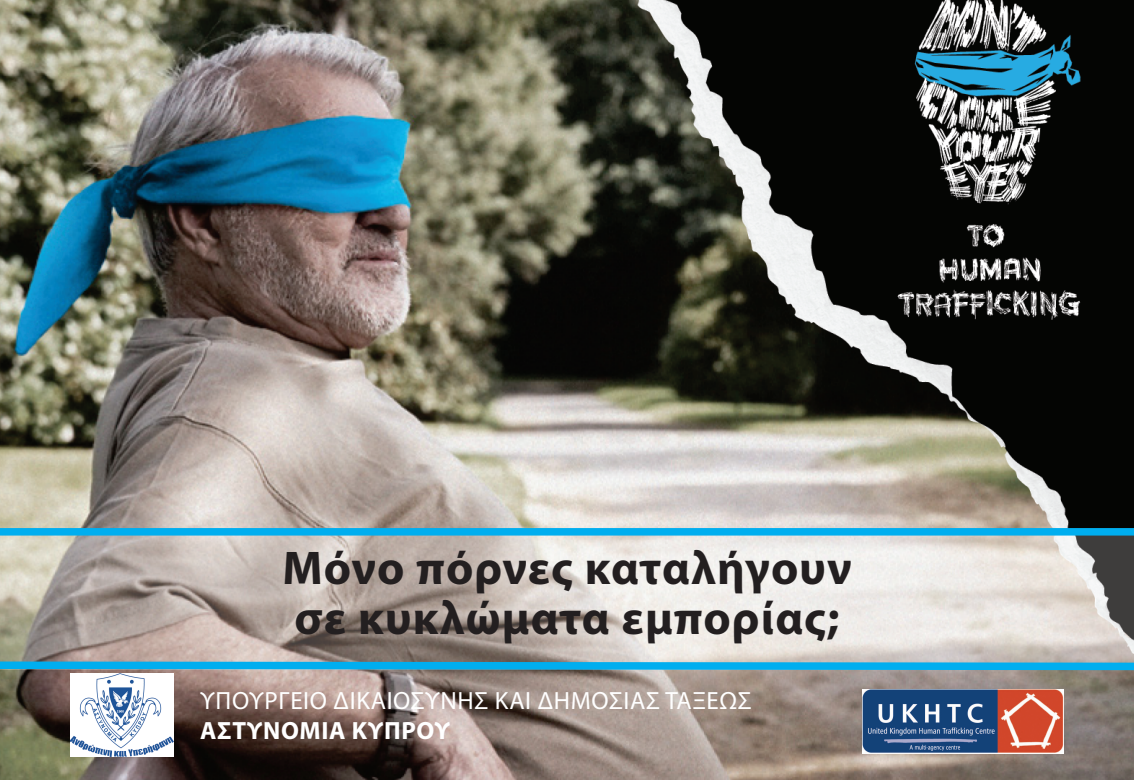
<style>
.page{position:relative;width:1134px;height:780px;background:#fff}
.page>*{position:absolute;margin:0;border:0;box-sizing:border-box;transform-origin:0 0}
.t1{font:700 47.5px/50px "Myriad Pro";letter-spacing:.025em;color:#231f20}
.t2{font:25px "Myriad Pro";letter-spacing:.025em;color:#fff}
.t3{font:700 25px "Myriad Pro";letter-spacing:.025em;color:#fff}
</style>
<div class="page">
<img style="left:0;top:0;width:1134px;height:780px">
<img style="left:0;top:535px;width:1134px;height:122px">
<div style="left:0;top:528px;width:1134px;height:7px;background:#00aeef"></div>
<svg style="left:0;top:657px;width:1134px;height:17px;background:#5fa3bc"></svg>
<img style="left:71px;top:673px;width:102px;height:83px">
<img style="left:862px;top:690px;width:201px;height:63px">
<p class="t1" style="left:282px;top:547px;width:571px">Μόνο πόρνες καταλήγουν σε κυκλώματα εμπορίας;</p>
<p class="t2" style="left:200px;top:691px;width:553px">ΥΠΟΥΡΓΕΙΟ ΔΙΚΑΙΟΣΥΝΗΣ ΚΑΙ ΔΗΜΟΣΙΑΣ ΤΑΞΕΩΣ</p>
<p class="t3" style="left:200px;top:721px;width:251px">ΑΣΤΥΝΟΜΙΑ ΚΥΠΡΟΥ</p>
</div>
